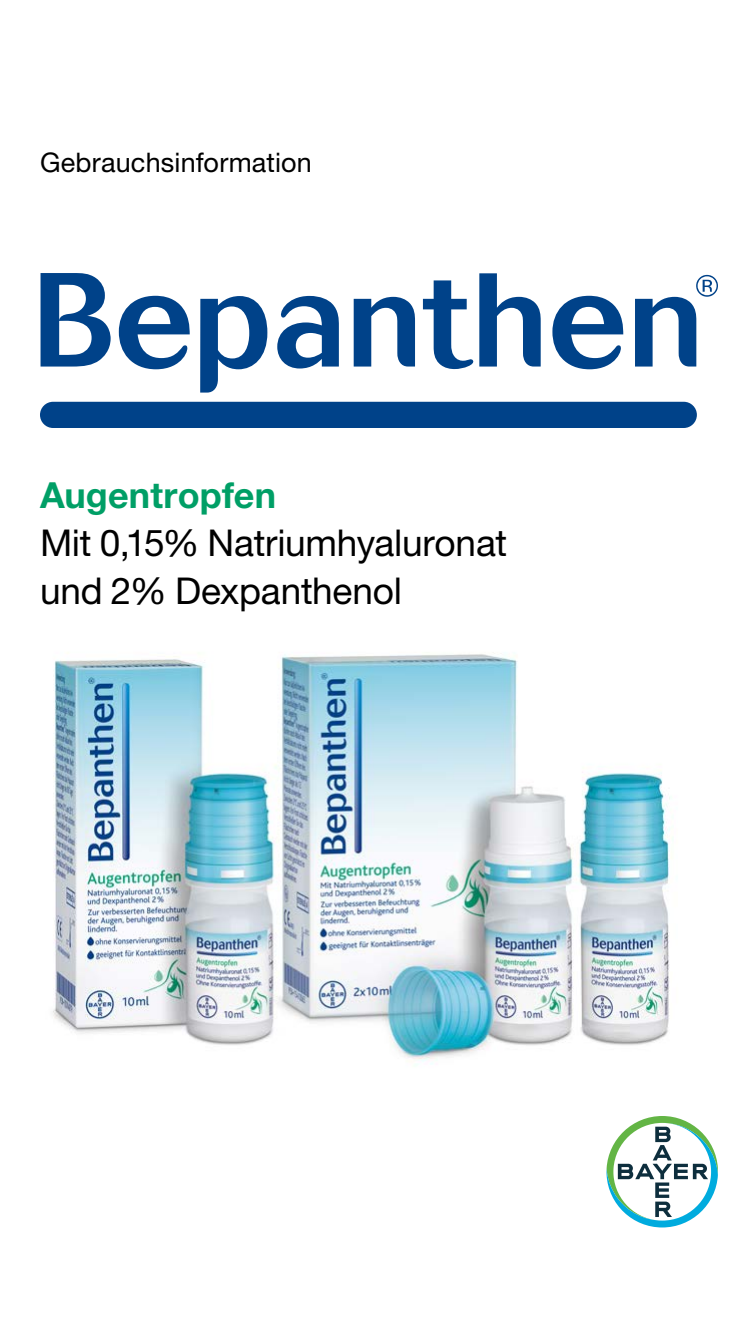
<style>
.page{position:relative;width:750px;height:1334px;background:#fff}
.page>*{position:absolute;margin:0;border:0;box-sizing:border-box;transform-origin:0 0}
.t1{font:37px/48px "Helvetica Neue";letter-spacing:-.005em;color:#000}
.t2{font:700 36px "Helvetica Neue";letter-spacing:.005em;color:#009f66}
.t3{font:27px "Helvetica Neue";letter-spacing:.01em;color:#000}
</style>
<div class="page">
<img style="left:53px;top:652px;width:619px;height:414px">
<svg style="left:607px;top:1116px;width:111px;height:111px"></svg>
<svg style="left:41px;top:273px;width:655px;height:120px"></svg>
<svg style="left:696px;top:275px;width:22px;height:22px"></svg>
<div style="left:40px;top:402px;width:657px;height:26px;background:#004289;border-radius:13px"></div>
<p class="t3" style="left:40px;top:146px;width:273px">Gebrauchsinformation</p>
<p class="t2" style="left:40px;top:473px;width:238px">Augentropfen</p>
<p class="t1" style="left:40px;top:518px;width:469px">Mit 0,15% Natriumhyaluronat und 2% Dexpanthenol</p>
</div>
